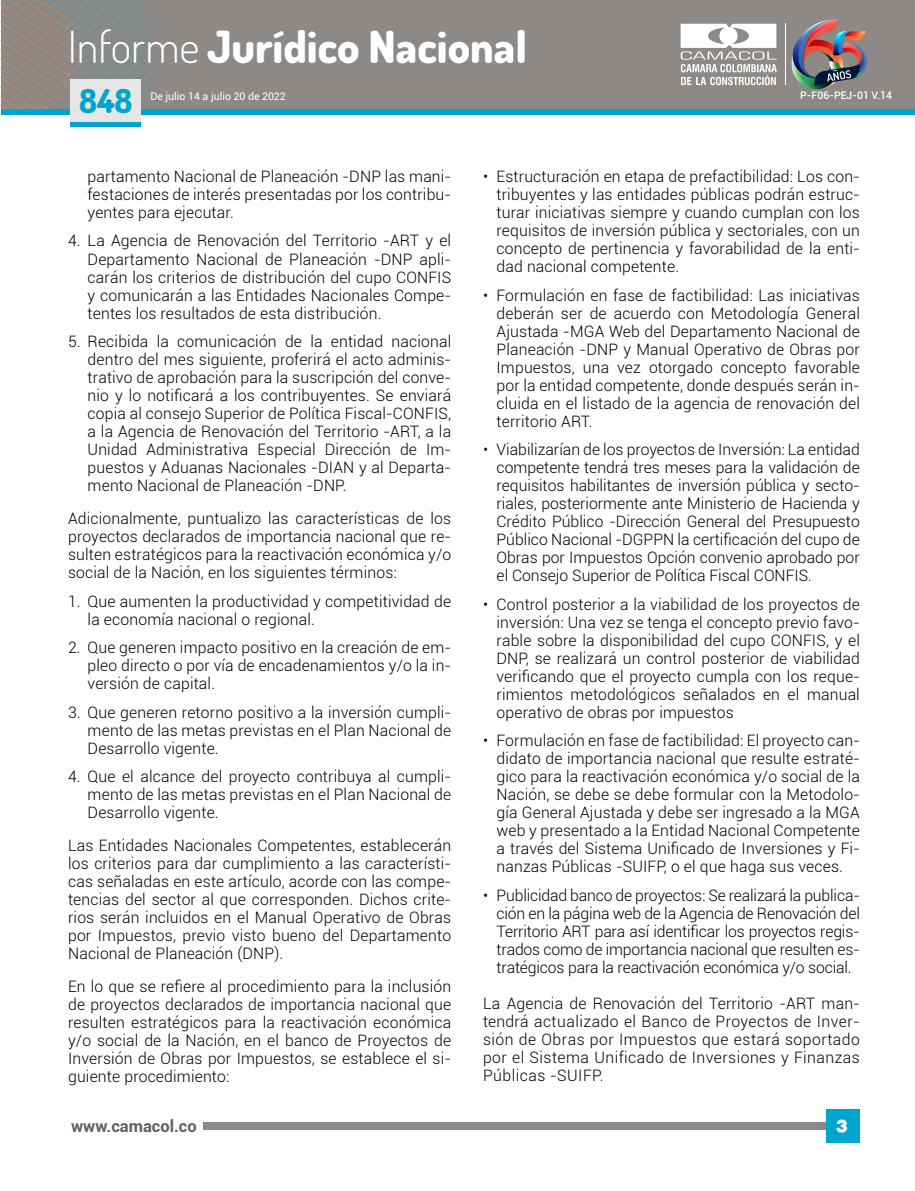
<style>
.page{position:relative;width:915px;height:1191px;background:#fff}
.page>*{position:absolute;margin:0;border:0;box-sizing:border-box;transform-origin:0 0}
.t1{font:800 44.25px "Dosis";color:#fff}
.t2{font:800 33px "Dosis";color:#00a5ce}
.t3{font:900 19.5px "Roboto";color:#fff}
.t4{font:900 19.5px "Helvetica";color:#fff}
.t5{font:700 16.5px "Roboto";color:#66605c}
.t6{font:300 15.75px/18px "Roboto";letter-spacing:.01em;color:#000;text-align:justify}
.t7{font:10.5px "Roboto";color:#fff}
.t8{font:500 10.5px "Roboto";color:#fff}
.s1{font-weight:300}
</style>
<div class="page">
<div style="left:203px;top:1122px;width:655px;height:7px;background:#8c8986"></div>
<div style="left:825px;top:1109px;width:33px;height:34px;background:#00a5ce"></div>
<div style="left:1px;top:0;width:913px;height:108px;background:#8c8986"></div>
<div style="left:1px;top:109px;width:913px;height:5px;background:#00a5ce"></div>
<svg style="left:1px;top:0;width:158px;height:109px"></svg>
<div style="left:70px;top:122px;width:70px;height:5px;background:#00a5ce"></div>
<div style="left:70px;top:79px;width:70px;height:43px;background:#e7e6e6"></div>
<img style="left:791px;top:19px;width:75px;height:70px">
<svg style="left:680px;top:24px;width:96px;height:61px"></svg>
<hr style="left:785px;top:24px;width:1px;height:61px;background:#fff">
<h1 class="t1" style="left:68px;top:18px;width:460px"><span class="s1">Informe</span> Jurídico Nacional</h1>
<h2 class="t2" style="left:79px;top:80px;width:55px">848</h2>
<p class="t7" style="left:150px;top:89px;width:137px">De julio 14 a julio 20 de 2022</p>
<p class="t8" style="left:800px;top:87px;width:93px">P-F06-PEJ-01 V.14</p>
<p class="t6" style="left:88px;top:167px;width:365px">partamento Nacional de Planeación -DNP las mani&shy;festaciones de interés presentadas por los contribu&shy;yentes para ejecutar.</p>
<p class="t6" style="left:88px;top:231px;width:365px;text-indent:-19px">4. La Agencia de Renovación del Territorio -ART y el Departamento Nacional de Planeación -DNP apli&shy;carán los criterios de distribución del cupo CONFIS y comunicarán a las Entidades Nacionales Compe&shy;tentes los resultados de esta distribución.</p>
<p class="t6" style="left:88px;top:332px;width:365px;text-indent:-19px">5. Recibida la comunicación de la entidad nacional dentro del mes siguiente, proferirá el acto adminis&shy;trativo de aprobación para la suscripción del conve&shy;nio y lo notificará a los contribuyentes. Se enviará copia al consejo Superior de Política Fiscal-CONFIS, a la Agencia de Renovación del Territorio -ART, a la Unidad Administrativa Especial Dirección de Im&shy;puestos y Aduanas Nacionales -DIAN y al Departa&shy;mento Nacional de Planeación -DNP.</p>
<p class="t6" style="left:68px;top:509px;width:384px">Adicionalmente, puntualizo las características de los proyectos declarados de importancia nacional que re&shy;sulten estratégicos para la reactivación económica y/o social de la Nación, en los siguientes términos:</p>
<p class="t6" style="left:88px;top:591px;width:365px;text-indent:-19px">1. Que aumenten la productividad y competitividad de la economía nacional o regional.</p>
<p class="t6" style="left:88px;top:638px;width:365px;text-indent:-19px">2. Que generen impacto positivo en la creación de em&shy;pleo directo o por vía de encadenamientos y/o la in&shy;versión de capital.</p>
<p class="t6" style="left:88px;top:702px;width:365px;text-indent:-19px">3. Que generen retorno positivo a la inversión cumpli&shy;mento de las metas previstas en el Plan Nacional de Desarrollo vigente.</p>
<p class="t6" style="left:88px;top:767px;width:365px;text-indent:-19px">4. Que el alcance del proyecto contribuya al cumpli&shy;mento de las metas previstas en el Plan Nacional de Desarrollo vigente.</p>
<p class="t6" style="left:68px;top:836px;width:384px">Las Entidades Nacionales Competentes, establecerán los criterios para dar cumplimiento a las característi&shy;cas señaladas en este artículo, acorde con las compe&shy;tencias del sector al que corresponden. Dichos crite&shy;rios serán incluidos en el Manual Operativo de Obras por Impuestos, previo visto bueno del Departamento Nacional de Planeación (DNP).</p>
<p class="t6" style="left:68px;top:977px;width:384px">En lo que se refiere al procedimiento para la inclusión de proyectos declarados de importancia nacional que resulten estratégicos para la reactivación económica y/o social de la Nación, en el banco de Proyectos de Inversión de Obras por Impuestos, se establece el si&shy;guiente procedimiento:</p>
<p class="t6" style="left:496px;top:167px;width:365px;text-indent:-13px">• Estructuración en etapa de prefactibilidad: Los con&shy;tribuyentes y las entidades públicas podrán estruc&shy;turar iniciativas siempre y cuando cumplan con los requisitos de inversión pública y sectoriales, con un concepto de pertinencia y favorabilidad de la enti&shy;dad nacional competente.</p>
<p class="t6" style="left:496px;top:285px;width:365px;text-indent:-13px">• Formulación en fase de factibilidad: Las iniciativas deberán ser de acuerdo con Metodología General Ajustada -MGA Web del Departamento Nacional de Planeación -DNP y Manual Operativo de Obras por Impuestos, una vez otorgado concepto favorable por la entidad competente, donde después serán in&shy;cluida en el listado de la agencia de renovación del territorio ART.</p>
<p class="t6" style="left:496px;top:440px;width:364px;text-indent:-13px">• Viabilizarían de los proyectos de Inversión: La entidad competente tendrá tres meses para la validación de requisitos habilitantes de inversión pública y secto&shy;riales, posteriormente ante Ministerio de Hacienda y Crédito Público -Dirección General del Presupuesto Público Nacional -DGPPN la certificación del cupo de Obras por Impuestos Opción convenio aprobado por el Consejo Superior de Política Fiscal CONFIS.</p>
<p class="t6" style="left:496px;top:594px;width:365px;text-indent:-13px">• Control posterior a la viabilidad de los proyectos de inversión: Una vez se tenga el concepto previo favo&shy;rable sobre la disponibilidad del cupo CONFIS, y el DNP, se realizará un control posterior de viabilidad verificando que el proyecto cumpla con los reque&shy;rimientos metodológicos señalados en el manual operativo de obras por impuestos</p>
<p class="t6" style="left:496px;top:731px;width:365px;text-indent:-13px">• Formulación en fase de factibilidad: El proyecto can&shy;didato de importancia nacional que resulte estraté&shy;gico para la reactivación económica y/o social de la Nación, se debe se debe formular con la Metodolo&shy;gía General Ajustada y debe ser ingresado a la MGA web y presentado a la Entidad Nacional Competente a través del Sistema Unificado de Inversiones y Fi&shy;nanzas Públicas -SUIFP, o el que haga sus veces.</p>
<p class="t6" style="left:496px;top:885px;width:365px;text-indent:-13px">• Publicidad banco de proyectos: Se realizará la publica&shy;ción en la página web de la Agencia de Renovación del Territorio ART para así identificar los proyectos regis&shy;trados como de importancia nacional que resulten es&shy;tratégicos para la reactivación económica y/o social.</p>
<p class="t6" style="left:483px;top:994px;width:378px">La Agencia de Renovación del Territorio -ART man&shy;tendrá actualizado el Banco de Proyectos de Inver&shy;sión de Obras por Impuestos que estará soportado por el Sistema Unificado de Inversiones y Finanzas Públicas -SUIFP.</p>
<p class="t5" style="left:71px;top:1114px;width:127px">www.camacol.co</p>
<p class="t3" style="left:836px;top:1114px;width:13px">1</p>
<p class="t4" style="left:836px;top:1118px;width:13px">3</p>
</div>
